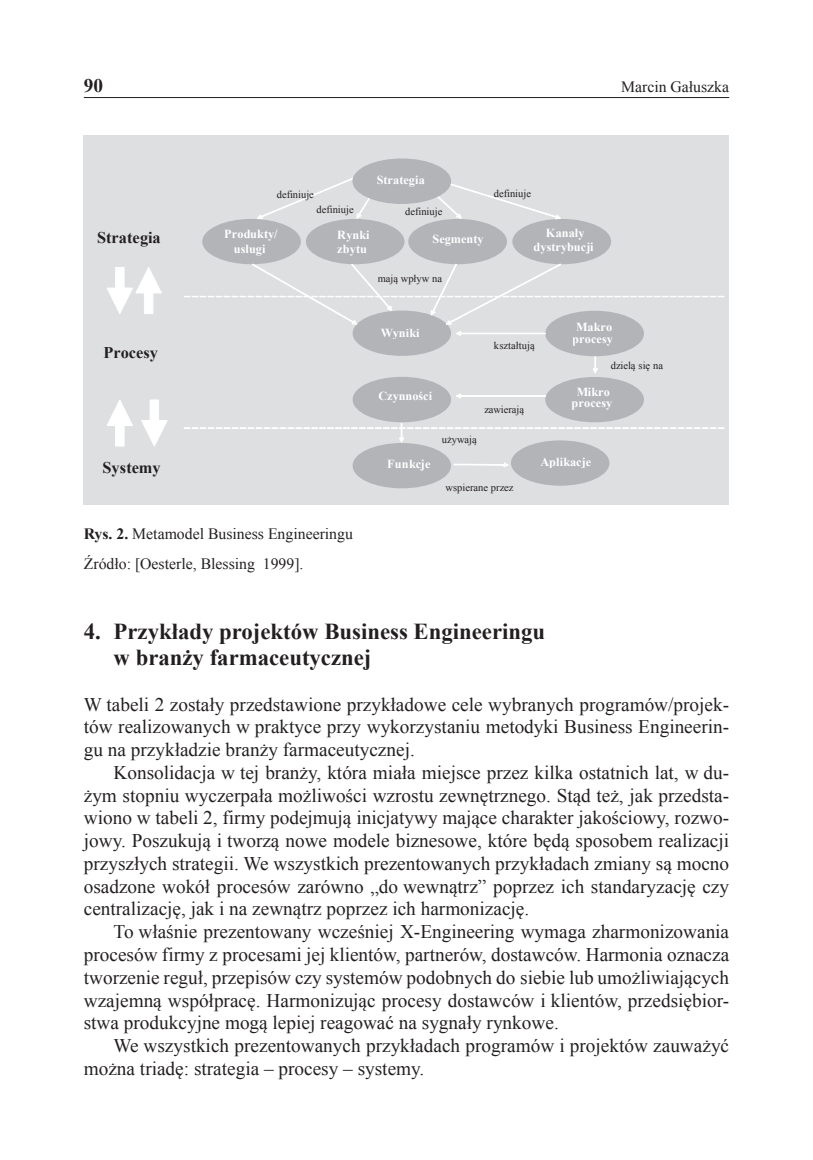
<style>
.page{position:relative;width:813px;height:1160px;background:#fff}
.page>*{position:absolute;margin:0;border:0;box-sizing:border-box;transform-origin:0 0}
.t1{font:700 22.75px/26.2px "Times New Roman";color:#231f20}
.t2{font:19.25px/22.8px "Times New Roman";color:#231f20;text-align:justify}
.t3{font:700 19.25px "Times New Roman";color:#231f20}
.t4{font:700 16.28px "Times New Roman";color:#231f20}
.t5{font:15.75px/29.8px "Times New Roman";color:#231f20}
.t6{font:700 12.25px/14.7px "Times New Roman";color:#fff;text-align:center}
.t7{font:700 12.25px "Times New Roman";letter-spacing:.02em;color:#fff}
.t8{font:10.5px "Times New Roman";color:#231f20}
.s1{font-weight:700}
</style>
<div class="page">
<hr style="left:84px;top:97px;width:645px;height:1px;background:#231f20">
<div style="left:84px;top:135px;width:645px;height:369px;background:#dedfe1"></div>
<svg style="left:593px;top:356px;width:5px;height:17px"></svg>
<div style="left:202px;top:219px;width:99px;height:45px;background:#b3b4b8;border-radius:50%"></div>
<div style="left:306px;top:219px;width:98px;height:45px;background:#b3b4b8;border-radius:50%"></div>
<div style="left:408px;top:219px;width:99px;height:45px;background:#b3b4b8;border-radius:50%"></div>
<div style="left:352px;top:310px;width:99px;height:46px;background:#b3b4b8;border-radius:50%"></div>
<div style="left:545px;top:311px;width:98px;height:45px;background:#b3b4b8;border-radius:50%"></div>
<svg style="left:456px;top:331px;width:90px;height:5px"></svg>
<div style="left:545px;top:377px;width:98px;height:45px;background:#b3b4b8;border-radius:50%"></div>
<div style="left:352px;top:377px;width:99px;height:45px;background:#b3b4b8;border-radius:50%"></div>
<svg style="left:456px;top:393px;width:90px;height:5px"></svg>
<div style="left:352px;top:443px;width:99px;height:45px;background:#b3b4b8;border-radius:50%"></div>
<div style="left:512px;top:219px;width:99px;height:45px;background:#b3b4b8;border-radius:50%"></div>
<svg style="left:257px;top:178px;width:113px;height:41px"></svg>
<svg style="left:424px;top:177px;width:137px;height:42px"></svg>
<svg style="left:184px;top:263px;width:540px;height:62px"></svg>
<svg style="left:184px;top:423px;width:540px;height:20px"></svg>
<div style="left:352px;top:158px;width:99px;height:46px;background:#b3b4b8;border-radius:50%"></div>
<svg style="left:141px;top:399px;width:27px;height:47px"></svg>
<svg style="left:107px;top:400px;width:26px;height:46px"></svg>
<svg style="left:107px;top:267px;width:55px;height:47px"></svg>
<div style="left:511px;top:440px;width:98px;height:46px;background:#b3b4b8;border-radius:50%"></div>
<div style="left:453px;top:464px;width:52px;height:1px;border:1px solid #fff"></div>
<svg style="left:454px;top:462px;width:55px;height:5px"></svg>
<p class="t3" style="left:84px;top:75px;width:21px">90</p>
<p class="t5" style="left:621px;top:72px;width:110px">Marcin Gałuszka</p>
<p class="t4" style="left:97px;top:228px;width:65px">Strategia</p>
<p class="t4" style="left:104px;top:343px;width:56px">Procesy</p>
<p class="t4" style="left:103px;top:458px;width:59px">Systemy</p>
<p class="t8" style="left:277px;top:189px;width:39px">definiuje</p>
<p class="t6" style="left:376px;top:173px;width:50px">Strategia</p>
<p class="t8" style="left:316px;top:204px;width:39px">definiuje</p>
<p class="t8" style="left:405px;top:206px;width:39px">definiuje</p>
<p class="t6" style="left:224px;top:227px;width:55px">Produkty/ usługi</p>
<p class="t6" style="left:337px;top:227px;width:34px;text-align:left">Rynki zbytu</p>
<p class="t6" style="left:432px;top:232px;width:52px">Segmenty</p>
<p class="t8" style="left:378px;top:272px;width:66px">mają wpływ na</p>
<p class="t8" style="left:494px;top:188px;width:39px">definiuje</p>
<p class="t6" style="left:533px;top:225px;width:62px">Kanały dystrybucji</p>
<p class="t6" style="left:380px;top:326px;width:40px">Wyniki</p>
<p class="t6" style="left:572px;top:322px;width:42px;line-height:11.2px">Makro procesy</p>
<p class="t8" style="left:494px;top:340px;width:42px">kształtują</p>
<p class="t6" style="left:571px;top:387px;width:42px;line-height:10.8px">Mikro procesy</p>
<p class="t8" style="left:610px;top:359px;width:54px">dzielą się na</p>
<p class="t6" style="left:378px;top:388px;width:55px">Czynności</p>
<p class="t8" style="left:484px;top:403px;width:41px">zawierają</p>
<p class="t7" style="left:387px;top:457px;width:45px">Funkcje</p>
<p class="t8" style="left:442px;top:434px;width:36px">używają</p>
<p class="t8" style="left:445px;top:481px;width:69px">wspierane przez</p>
<p class="t6" style="left:540px;top:454px;width:52px">Aplikacje</p>
<p class="t5" style="left:84px;top:519px;width:270px"><span class="s1">Rys. 2.</span> Metamodel Business Engineeringu<br>Źródło: [Oesterle, Blessing 1999].</p>
<p class="t1" style="left:114px;top:618px;width:433px;text-indent:-30px">4. Przykłady projektów Business Engineeringu w branży farmaceutycznej</p>
<p class="t2" style="left:84px;top:693px;width:646px">W tabeli 2 zostały przedstawione przykładowe cele wybranych programów/projek&shy;tów realizowanych w praktyce przy wykorzystaniu metodyki Business Engineerin&shy;gu na przykładzie branży farmaceutycznej.</p>
<p class="t2" style="left:84px;top:761px;width:646px;text-indent:30px">Konsolidacja w tej branży, która miała miejsce przez kilka ostatnich lat, w du&shy;żym stopniu wyczerpała możliwości wzrostu zewnętrznego. Stąd też, jak przedsta&shy;wiono w tabeli 2, firmy podejmują inicjatywy mające charakter jakościowy, rozwo&shy;jowy. Poszukują i tworzą nowe modele biznesowe, które będą sposobem realizacji przyszłych strategii. We wszystkich prezentowanych przykładach zmiany są mocno osadzone wokół procesów zarówno „do wewnątrz” poprzez ich standaryzację czy centralizację, jak i na zewnątrz poprzez ich harmonizację.</p>
<p class="t2" style="left:84px;top:920px;width:646px;text-indent:30px">To właśnie prezentowany wcześniej X-Engineering wymaga zharmonizowania procesów firmy z procesami jej klientów, partnerów, dostawców. Harmonia oznacza tworzenie reguł, przepisów czy systemów podobnych do siebie lub umożliwiających wzajemną współpracę. Harmonizując procesy dostawców i klientów, przedsiębior&shy;stwa produkcyjne mogą lepiej reagować na sygnały rynkowe.</p>
<p class="t2" style="left:84px;top:1034px;width:646px;text-indent:30px">We wszystkich prezentowanych przykładach programów i projektów zauważyć można triadę: strategia – procesy – systemy.</p>
</div>
